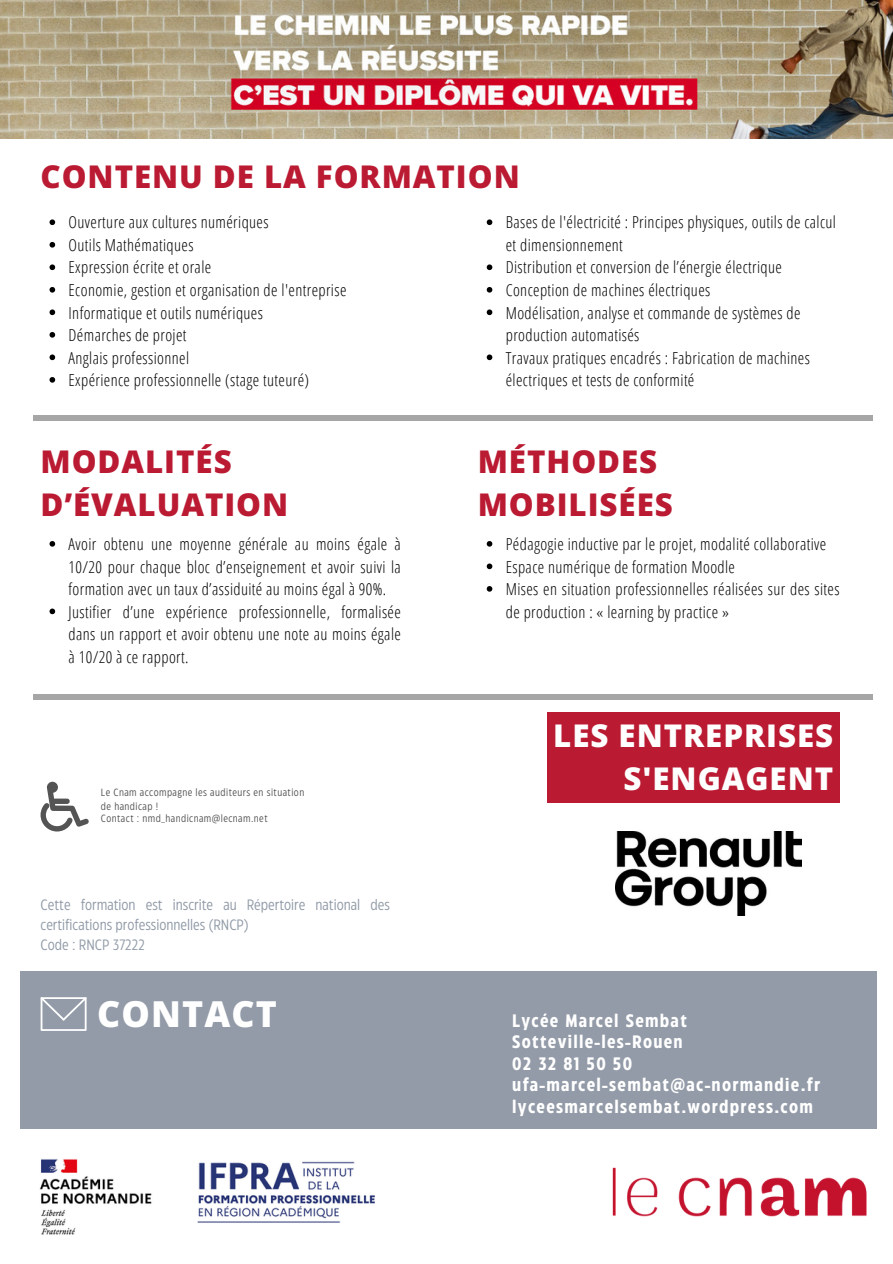
<style>
.page{position:relative;width:893px;height:1264px;background:#fff}
.page>*{position:absolute;margin:0;border:0;box-sizing:border-box;transform-origin:0 0}
.t1{font:800 35.7px "Open Sans";letter-spacing:.03em;color:#fff}
.t2{font:800 31.2px/42.8px "Open Sans";letter-spacing:.03em;color:#ba1a32}
.t3{font:800 31.2px/42.8px "Open Sans";letter-spacing:.03em;color:#fefefe;text-align:right}
.t4{font:700 18px/21.3px "Eastman Condensed";letter-spacing:.07em;color:#fff}
.t5{font:300 16.5px/22.5px "Open Sans Condensed";letter-spacing:.025em;color:#000}
.t6{font:15px/20.2px "Eastman Condensed";color:#909aa7}
.t7{font:10.5px/14px "Eastman Condensed";letter-spacing:.04em;color:#545454}
</style>
<div class="page">
<div style="left:20px;top:970px;width:856px;height:158px;background:#939ba8"></div>
<svg style="left:40px;top:997px;width:47px;height:33px"></svg>
<div style="left:33px;top:415px;width:839px;height:6px;background:#a6a6a6"></div>
<div style="left:33px;top:694px;width:839px;height:5px;background:#a6a6a6"></div>
<img style="left:612px;top:1167px;width:255px;height:50px">
<img style="left:0;top:0;width:892px;height:139px">
<div style="left:547px;top:711px;width:292px;height:91px;background:#ba1a32"></div>
<img style="left:615px;top:831px;width:186px;height:85px">
<svg style="left:50px;top:219px;width:5px;height:6px"></svg>
<svg style="left:50px;top:242px;width:5px;height:5px"></svg>
<svg style="left:50px;top:264px;width:5px;height:6px"></svg>
<svg style="left:50px;top:287px;width:5px;height:5px"></svg>
<svg style="left:50px;top:309px;width:5px;height:6px"></svg>
<svg style="left:50px;top:332px;width:5px;height:5px"></svg>
<svg style="left:50px;top:354px;width:5px;height:6px"></svg>
<svg style="left:50px;top:377px;width:5px;height:5px"></svg>
<svg style="left:50px;top:541px;width:5px;height:5px"></svg>
<svg style="left:50px;top:608px;width:5px;height:6px"></svg>
<svg style="left:486px;top:541px;width:6px;height:5px"></svg>
<svg style="left:486px;top:563px;width:6px;height:6px"></svg>
<svg style="left:486px;top:586px;width:6px;height:5px"></svg>
<svg style="left:486px;top:219px;width:6px;height:6px"></svg>
<svg style="left:486px;top:264px;width:6px;height:6px"></svg>
<svg style="left:486px;top:287px;width:6px;height:5px"></svg>
<svg style="left:486px;top:309px;width:6px;height:6px"></svg>
<svg style="left:486px;top:354px;width:6px;height:6px"></svg>
<img style="left:39px;top:1159px;width:336px;height:76px">
<svg style="left:41px;top:781px;width:48px;height:50px"></svg>
<p class="t2" style="left:40px;top:155px;width:480px">CONTENU DE LA FORMATION</p>
<p class="t5" style="left:69px;top:211px;width:201px">Ouverture aux cultures numériques</p>
<p class="t5" style="left:69px;top:233px;width:126px">Outils Mathématiques</p>
<p class="t5" style="left:69px;top:256px;width:144px">Expression écrite et orale</p>
<p class="t5" style="left:69px;top:278px;width:279px">Economie, gestion et organisation de l'entreprise</p>
<p class="t5" style="left:69px;top:301px;width:196px">Informatique et outils numériques</p>
<p class="t5" style="left:69px;top:323px;width:119px">Démarches de projet</p>
<p class="t5" style="left:69px;top:346px;width:122px">Anglais professionnel</p>
<p class="t5" style="left:69px;top:368px;width:242px">Expérience professionnelle (stage tuteuré)</p>
<p class="t5" style="left:505px;top:211px;width:331px">Bases de l'électricité : Principes physiques, outils de calcul et dimensionnement</p>
<p class="t5" style="left:505px;top:256px;width:278px">Distribution et conversion de l’énergie électrique</p>
<p class="t5" style="left:505px;top:278px;width:206px">Conception de machines électriques</p>
<p class="t5" style="left:505px;top:301px;width:296px">Modélisation, analyse et commande de systèmes de production automatisés</p>
<h5 class="t5" style="left:505px;top:346px;width:305px">Travaux pratiques encadrés : Fabrication de machines électriques et tests de conformité</h5>
<p class="t2" style="left:40px;top:439px;width:249px">MODALITÉS<br>D’ÉVALUATION</p>
<p class="t5" style="left:69px;top:532px;width:334px;text-align:justify">Avoir obtenu une moyenne générale au moins égale à 10/20 pour chaque bloc d’enseignement et avoir suivi la formation avec un taux d’assiduité au moins égal à 90%.</p>
<h2 class="t5" style="left:69px;top:600px;width:334px;text-align:justify">Justifier d’une expérience professionnelle, formalisée dans un rapport et avoir obtenu une note au moins égale à 10/20 à ce rapport.</h2>
<p class="t7" style="left:101px;top:785px;width:205px">Le Cnam accompagne les auditeurs en situation de handicap !</p>
<h3 class="t7" style="left:101px;top:811px;width:168px">Contact : nmd_handicnam@lecnam.net</h3>
<p class="t6" style="left:40px;top:895px;width:351px">Cette formation est inscrite au Répertoire national des certifications professionnelles (RNCP)<br>Code : RNCP 37222</p>
<p class="t1" style="left:97px;top:988px;width:181px">CONTACT</p>
<h2 class="t2" style="left:477px;top:439px;width:197px">MÉTHODES<br>MOBILISÉES</h2>
<p class="t5" style="left:505px;top:532px;width:322px">Pédagogie inductive par le projet, modalité collaborative</p>
<p class="t5" style="left:505px;top:555px;width:231px">Espace numérique de formation Moodle</p>
<p class="t5" style="left:505px;top:577px;width:335px">Mises en situation professionnelles réalisées sur des sites de production : « learning by practice »</p>
<p class="t3" style="left:553px;top:713px;width:281px">LES ENTREPRISES<br>S'ENGAGENT</p>
<h1 class="t4" style="left:512px;top:1011px;width:309px">Lycée Marcel Sembat<br>Sotteville-les-Rouen<br>02 32 81 50 50 ufa-marcel-sembat@ac-normandie.fr lyceesmarcelsembat.wordpress.com</h1>
</div>
